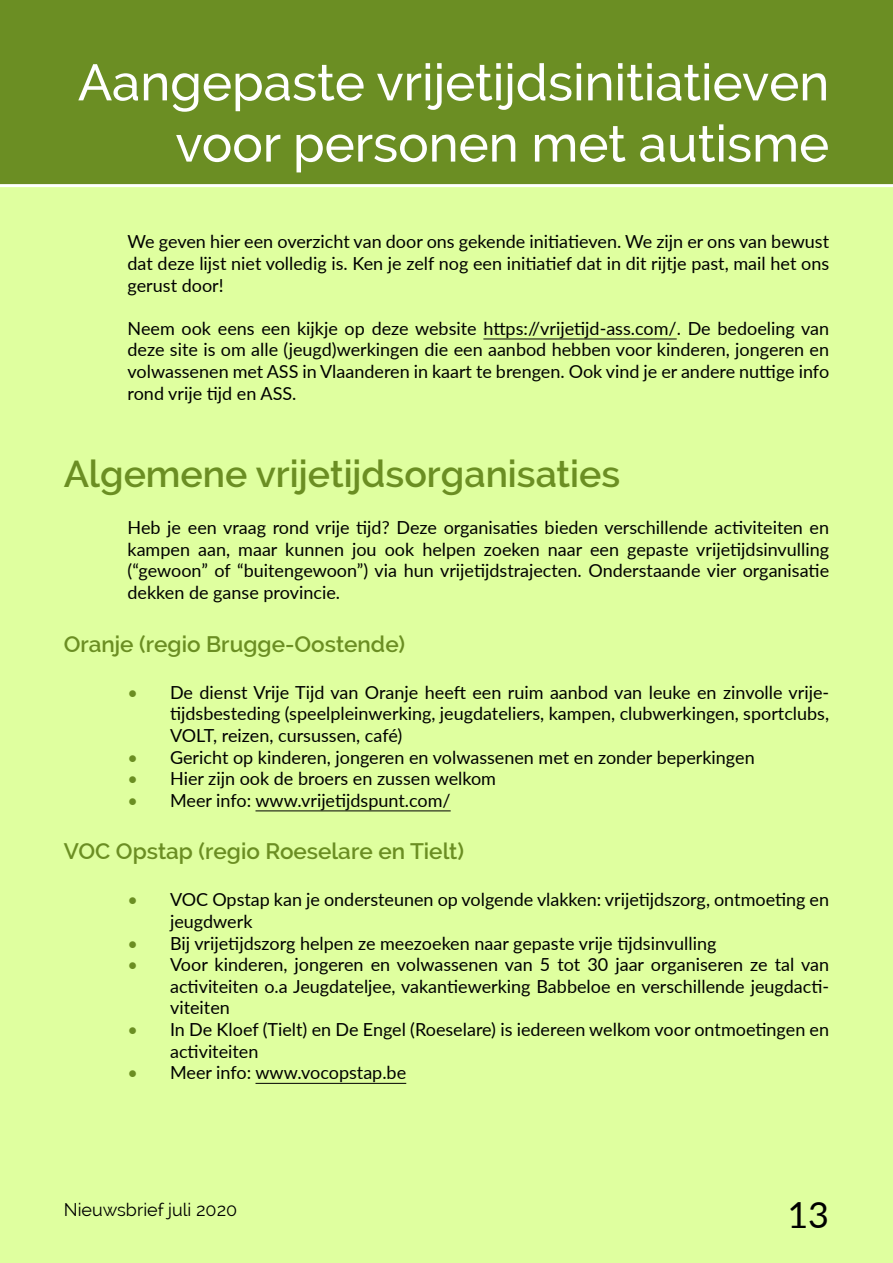
<style>
.page{position:relative;width:893px;height:1263px;background:#dfff9f}
.page>*{position:absolute;margin:0;border:0;box-sizing:border-box;transform-origin:0 0}
.t1{font:500 51px/61.2px "Raleway";color:#fff;text-align:right}
.t2{font:600 37.5px "Raleway";color:#6b8e23}
.t3{font:36px "Lato";color:#000}
.t4{font:600 22.5px "Raleway";color:#6b8e23}
.t5{font:18px/21.6px "Lato";color:#000;text-align:justify}
.t6{font:18px "Raleway";color:#000}
.s1{color:#6b8e23}
</style>
<div class="page">
<div style="left:0;top:0;width:893px;height:187px;background:#6b8e23"></div>
<hr style="left:483px;top:339px;width:194px;height:1px;background:#000">
<hr style="left:255px;top:810px;width:196px;height:1px;background:#000">
<hr style="left:255px;top:1083px;width:151px;height:1px;background:#000">
<h1 class="t1" style="left:78px;top:52px;width:753px">Aangepaste vrijetijdsinitiatieven voor personen met autisme</h1>
<p class="t5" style="left:128px;top:230px;width:703px">We geven hier een overzicht van door ons gekende initiatieven. We zijn er ons van bewust dat deze lijst niet volledig is. Ken je zelf nog een initiatief dat in dit rijtje past, mail het ons gerust door!</p>
<p class="t5" style="left:128px;top:317px;width:703px">Neem ook eens een kijkje op deze website https://vrijetijd-ass.com/. De bedoeling van deze site is om alle (jeugd)werkingen die een aanbod hebben voor kinderen, jongeren en volwassenen met ASS in Vlaanderen in kaart te brengen. Ook vind je er andere nuttige info rond vrije tijd en ASS.</p>
<h2 class="t2" style="left:64px;top:452px;width:558px">Algemene vrijetijdsorganisaties</h2>
<p class="t5" style="left:128px;top:516px;width:703px">Heb je een vraag rond vrije tijd? Deze organisaties bieden verschillende activiteiten en kampen aan, maar kunnen jou ook helpen zoeken naar een gepaste vrijetijdsinvulling (“gewoon” of “buitengewoon”) via hun vrijetijdstrajecten. Onderstaande vier organisatie dekken de ganse provincie.</p>
<p class="t4" style="left:64px;top:631px;width:343px">Oranje (regio Brugge-Oostende)</p>
<p class="t5" style="left:170px;top:681px;width:661px;text-indent:-43px"><span class="s1">•</span> De dienst Vrije Tijd van Oranje heeft een ruim aanbod van leuke en zinvolle vrije&shy;tijdsbesteding (speelpleinwerking, jeugdateliers, kampen, clubwerkingen, sportclubs, VOLT, reizen, cursussen, café)</p>
<p class="t5" style="left:128px;top:745px;width:629px"><span class="s1">•</span> Gericht op kinderen, jongeren en volwassenen met en zonder beperkingen</p>
<p class="t5" style="left:128px;top:767px;width:370px"><span class="s1">•</span> Hier zijn ook de broers en zussen welkom</p>
<p class="t5" style="left:128px;top:789px;width:325px"><span class="s1">•</span> Meer info: www.vrijetijdspunt.com/</p>
<p class="t4" style="left:64px;top:838px;width:402px">VOC Opstap (regio Roeselare en Tielt)</p>
<p class="t5" style="left:170px;top:888px;width:661px;text-indent:-43px"><span class="s1">•</span> VOC Opstap kan je ondersteunen op volgende vlakken: vrijetijdszorg, ontmoeting en jeugdwerk</p>
<p class="t5" style="left:128px;top:931px;width:590px"><span class="s1">•</span> Bij vrijetijdszorg helpen ze meezoeken naar gepaste vrije tijdsinvulling</p>
<p class="t5" style="left:170px;top:953px;width:661px;text-indent:-43px"><span class="s1">•</span> Voor kinderen, jongeren en volwassenen van 5 tot 30 jaar organiseren ze tal van activiteiten o.a Jeugdateljee, vakantiewerking Babbeloe en verschillende jeugdacti&shy;viteiten</p>
<p class="t5" style="left:170px;top:1018px;width:661px;text-indent:-43px"><span class="s1">•</span> In De Kloef (Tielt) en De Engel (Roeselare) is iedereen welkom voor ontmoetingen en activiteiten</p>
<p class="t5" style="left:128px;top:1061px;width:280px"><span class="s1">•</span> Meer info: www.vocopstap.be</p>
<p class="t6" style="left:64px;top:1199px;width:175px">Nieuwsbrief juli 2020</p>
<h3 class="t3" style="left:787px;top:1189px;width:43px">13</h3>
</div>
